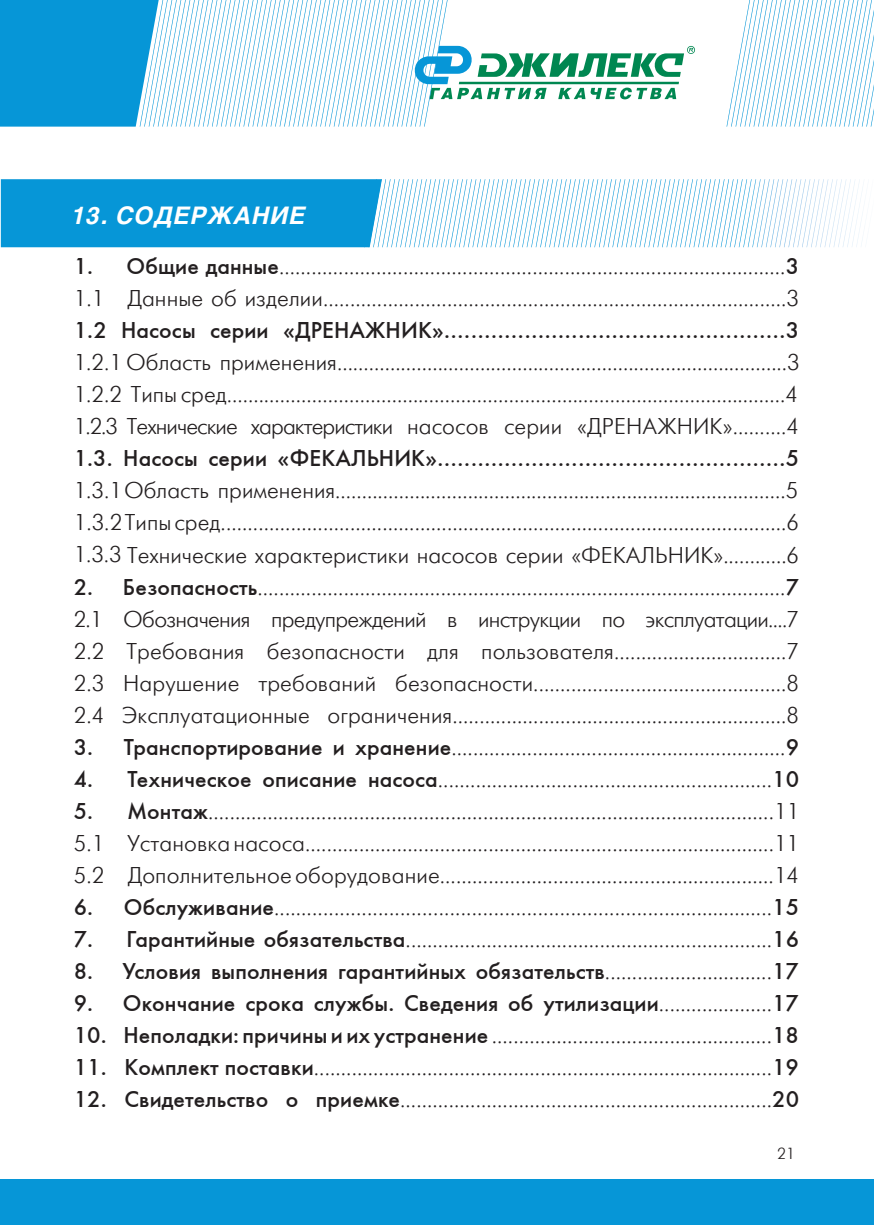
<style>
.page{position:relative;width:874px;height:1225px;background:#fff}
.page>*{position:absolute;margin:0;border:0;box-sizing:border-box;transform-origin:0 0}
.t1{font:italic 700 24px "Helios";letter-spacing:.04em;color:#fff}
.t2{font:22.8px/32px "Futuris Light C";letter-spacing:.005em;color:#231f20;text-align:justify}
.t3{font:22.8px "Futuris C";letter-spacing:.005em;color:#231f20}
.t4{font:16px "Futuris Light C";color:#231f20}
.s1{font-family:"Futuris C"}
.s2{font-family:"Futuris Light C"}
</style>
<div class="page">
<svg style="left:0;top:0;width:694px;height:127px"></svg>
<svg style="left:726px;top:0;width:147px;height:127px"></svg>
<div style="left:0;top:1179px;width:873px;height:46px;background:#0696d7"></div>
<div style="left:1px;top:179px;width:381px;height:68px;background:#0696d7"></div>
<svg style="left:504px;top:179px;width:359px;height:68px"></svg>
<p class="t1" style="left:72px;top:201px;width:235px">13. СОДЕРЖАНИЕ</p>
<p class="t2" style="left:74px;top:251px;width:726px"><span class="s1">1. Общие данные</span>..............................................................................................<span class="s1">3<br></span>1.1 Данные об изделии......................................................................................3</p>
<p class="t3" style="left:74px;top:317px;width:726px">1.2 Насосы серии «ДРЕНАЖНИК»...................................................3</p>
<p class="t2" style="left:74px;top:347px;width:727px">1.2.1 Область применения.....................................................................................3<br>1.2.2 Типы сред.........................................................................................................4<br>1.2.3 Технические характеристики насосов серии «ДРЕНАЖНИК»..........4</p>
<p class="t3" style="left:74px;top:445px;width:726px">1.3. Насосы серии «ФЕКАЛЬНИК»....................................................5</p>
<p class="t2" style="left:74px;top:475px;width:726px">1.3.1 Область применения.....................................................................................5<br>1.3.2 Типы сред.........................................................................................................6<br>1.3.3 Технические характеристики насосов серии «ФЕКАЛЬНИК»............6</p>
<p class="t2" style="left:74px;top:571px;width:726px"><span class="s1">2. Безопасность</span>..................................................................................................<span class="s1">7<br></span>2.1 Обозначения предупреждений в инструкции по эксплуатации....7<br>2.2 Требования безопасности для пользователя................................7<br>2.3 Нарушение требований безопасности...............................................8<br>2.4 Эксплуатационные ограничения..............................................................8</p>
<p class="t2" style="left:74px;top:731px;width:726px"><span class="s1">3. Транспортирование и хранение</span>..............................................................<span class="s1">9</span></p>
<p class="t2" style="left:74px;top:763px;width:726px"><span class="s1">4. Техническое описание насоса</span>..............................................................<span class="s1">10</span></p>
<p class="t2" style="left:74px;top:795px;width:726px"><span class="s1">5. Монтаж</span>.........................................................................................................11<br>5.1 Установка насоса.......................................................................................11<br>5.2 Дополнительное оборудование..............................................................14</p>
<p class="t2" style="left:74px;top:891px;width:726px"><span class="s1">6. Обслуживание</span>...........................................................................................<span class="s1">15</span></p>
<p class="t2" style="left:74px;top:923px;width:726px"><span class="s1">7. Гарантийные обязательства</span>....................................................................<span class="s1">16</span></p>
<p class="t3" style="left:74px;top:957px;width:726px">8. Условия выполнения гарантийных обязательств<span class="s2">...............................</span>17</p>
<p class="t3" style="left:74px;top:989px;width:726px">9. Окончание срока службы. Сведения об утилизации<span class="s2">.....................</span>17</p>
<p class="t2" style="left:74px;top:1019px;width:726px"><span class="s1">10. Неполадки: причины и их устранение</span> ....................................................<span class="s1">18</span></p>
<p class="t2" style="left:74px;top:1051px;width:726px"><span class="s1">11. Комплект поставки</span>.....................................................................................<span class="s1">19</span></p>
<p class="t2" style="left:74px;top:1083px;width:726px"><span class="s1">12. Свидетельство о приемке</span>.....................................................................<span class="s1">20</span></p>
<p class="t4" style="left:776px;top:1145px;width:19px">21</p>
</div>
